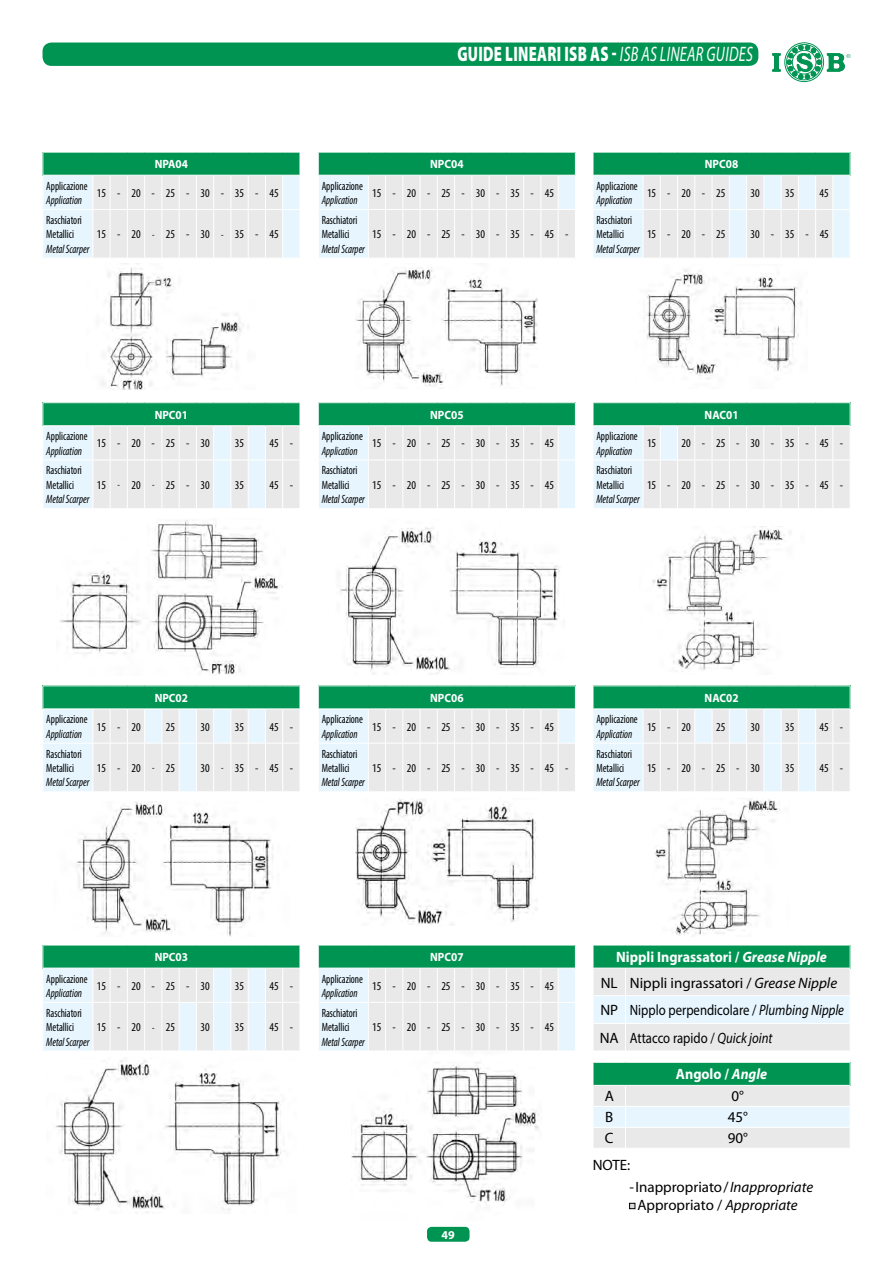
<style>
.page{position:relative;width:893px;height:1263px;background:#fff}
.page>*{position:absolute;margin:0;border:0;box-sizing:border-box;transform-origin:0 0}
.t1{font:900 21px "Myriad Pro";letter-spacing:.02em;color:#fff;scale:.7 1}
.t2{font:15px/25.3px "Myriad Pro";color:#000;text-align:center}
.t3{font:15px "Myriad";color:#000}
.t4{font:700 15px "Myriad Pro";color:#fff;scale:.94 1}
.t5{font:condensed 12px "Myriad Pro";color:#000}
.t6{font:condensed 12px/14.4px "Myriad Pro";color:#000;scale:.88 1}
.t7{font:italic condensed 12px "Myriad Pro";color:#000;scale:.88 1}
.t8{font:700 12px "Myriad Pro";color:#fff;scale:.94 1}
.t9{font:700 12px "Myriad Pro";color:#fff}
.s1{font-weight:400;font-style:italic}
.s2{font-size:10.5px}
.s3{font-weight:700;color:#fff}
.s4{font-weight:700;font-style:italic;color:#fff}
.s5{font-style:italic}
</style>
<div class="page">
<div style="left:43px;top:43px;width:715px;height:23px;background:#009453;border-radius:9px"></div>
<svg style="left:772px;top:42px;width:78px;height:40px"></svg>
<div style="left:427px;top:1227px;width:43px;height:15px;background:#009453;border-radius:4px"></div>
<img style="left:60px;top:520px;width:223px;height:155px">
<img style="left:77px;top:801px;width:196px;height:136px">
<img style="left:55px;top:1060px;width:226px;height:153px">
<img style="left:647px;top:269px;width:155px;height:110px">
<img style="left:652px;top:526px;width:139px;height:145px">
<img style="left:654px;top:799px;width:126px;height:138px">
<img style="left:355px;top:267px;width:183px;height:120px">
<img style="left:340px;top:527px;width:220px;height:148px">
<img style="left:355px;top:799px;width:183px;height:127px">
<img style="left:352px;top:1062px;width:187px;height:144px">
<img style="left:102px;top:263px;width:141px;height:126px">
<svg style="left:43px;top:152px;width:257px;height:106px;background:#b9dbcf"></svg>
<svg style="left:43px;top:402px;width:257px;height:106px;background:#b9dbd0"></svg>
<svg style="left:43px;top:685px;width:257px;height:106px;background:#b8dbd0"></svg>
<svg style="left:43px;top:945px;width:257px;height:106px;background:#b9dbd0"></svg>
<svg style="left:318px;top:152px;width:258px;height:106px;background:#badbcf"></svg>
<svg style="left:318px;top:402px;width:258px;height:106px;background:#badbcf"></svg>
<svg style="left:318px;top:685px;width:258px;height:106px;background:#badbcf"></svg>
<svg style="left:318px;top:945px;width:258px;height:106px;background:#badbd0"></svg>
<svg style="left:593px;top:945px;width:258px;height:106px;background:#b9dbd0"></svg>
<svg style="left:593px;top:1063px;width:258px;height:85px;background:#add7c8"></svg>
<svg style="left:593px;top:152px;width:258px;height:106px;background:#b9dcd1"></svg>
<svg style="left:593px;top:402px;width:258px;height:106px;background:#badbcf"></svg>
<svg style="left:593px;top:685px;width:258px;height:106px;background:#b9dcd1"></svg>
<svg style="left:629px;top:1203px;width:6px;height:6px"></svg>
<h1 class="t1" style="left:457px;top:40px;width:424px">GUIDE LINEARI ISB AS - <span class="s1">ISB AS LINEAR GUIDES</span></h1>
<p class="t8" style="left:155px;top:156px;width:37px">NPA04</p>
<p class="t8" style="left:430px;top:156px;width:37px">NPC04</p>
<p class="t8" style="left:705px;top:156px;width:37px">NPC08</p>
<p class="t6" style="left:46px;top:178px;width:49px">Applicazione</p>
<p class="t7" style="left:46px;top:193px;width:42px">Application</p>
<p class="t5" style="left:97px;top:186px;width:183px">15-20-25-30-35-45</p>
<p class="t6" style="left:322px;top:178px;width:49px">Applicazione</p>
<p class="t7" style="left:322px;top:193px;width:42px">Application</p>
<p class="t5" style="left:372px;top:186px;width:183px">15-20-25-30-35-45</p>
<p class="t6" style="left:596px;top:178px;width:49px">Applicazione</p>
<p class="t7" style="left:596px;top:193px;width:42px">Application</p>
<p class="t5" style="left:647px;top:186px;width:80px">15-20-25</p>
<p class="t5" style="left:751px;top:186px;width:11px">30</p>
<p class="t5" style="left:785px;top:186px;width:11px">35</p>
<p class="t5" style="left:820px;top:186px;width:11px">45</p>
<p class="t6" style="left:46px;top:213px;width:42px">Raschiatori<br>Metallici</p>
<p class="t7" style="left:46px;top:241px;width:51px">Metal Scarper</p>
<p class="t5" style="left:97px;top:227px;width:183px">15-20 <span class="s2">-</span> 25-30 <span class="s2">-</span> 35-45</p>
<p class="t6" style="left:322px;top:213px;width:42px">Raschiatori<br>Metallici</p>
<p class="t7" style="left:322px;top:241px;width:51px">Metal Scarper</p>
<p class="t5" style="left:372px;top:227px;width:198px">15-20-25-30-35-45-</p>
<p class="t6" style="left:596px;top:213px;width:42px">Raschiatori<br>Metallici</p>
<p class="t7" style="left:596px;top:241px;width:51px">Metal Scarper</p>
<p class="t5" style="left:647px;top:227px;width:80px">15-20-25</p>
<p class="t5" style="left:751px;top:227px;width:80px">30-35-45</p>
<p class="t8" style="left:155px;top:407px;width:37px">NPC01</p>
<p class="t8" style="left:430px;top:407px;width:37px">NPC05</p>
<p class="t8" style="left:705px;top:407px;width:38px">NAC01</p>
<p class="t6" style="left:46px;top:429px;width:49px">Applicazione</p>
<p class="t7" style="left:46px;top:443px;width:42px">Application</p>
<p class="t5" style="left:97px;top:436px;width:114px">15-20-25-30</p>
<p class="t5" style="left:235px;top:436px;width:11px">35</p>
<p class="t5" style="left:269px;top:436px;width:25px">45 -</p>
<p class="t6" style="left:322px;top:429px;width:49px">Applicazione</p>
<p class="t7" style="left:322px;top:443px;width:42px">Application</p>
<p class="t5" style="left:372px;top:436px;width:183px">15-20-25-30-35-45</p>
<p class="t6" style="left:596px;top:429px;width:49px">Applicazione</p>
<p class="t7" style="left:596px;top:443px;width:42px">Application</p>
<p class="t5" style="left:647px;top:436px;width:11px">15</p>
<p class="t5" style="left:681px;top:436px;width:163px">20-25-30-35-45-</p>
<p class="t6" style="left:46px;top:463px;width:42px">Raschiatori<br>Metallici</p>
<p class="t7" style="left:46px;top:492px;width:51px">Metal Scarper</p>
<p class="t5" style="left:97px;top:478px;width:114px">15 <span class="s2">-</span> 20 <span class="s2">-</span> 25-30</p>
<p class="t5" style="left:235px;top:478px;width:11px">35</p>
<p class="t5" style="left:269px;top:478px;width:25px">45 -</p>
<p class="t6" style="left:322px;top:463px;width:42px">Raschiatori<br>Metallici</p>
<p class="t7" style="left:322px;top:492px;width:51px">Metal Scarper</p>
<p class="t5" style="left:372px;top:478px;width:183px">15-20-25-30-35-45</p>
<p class="t6" style="left:596px;top:463px;width:42px">Raschiatori<br>Metallici</p>
<p class="t7" style="left:596px;top:492px;width:51px">Metal Scarper</p>
<p class="t5" style="left:647px;top:478px;width:198px">15-20-25-30-35-45-</p>
<p class="t8" style="left:155px;top:690px;width:37px">NPC02</p>
<p class="t8" style="left:430px;top:690px;width:37px">NPC06</p>
<p class="t8" style="left:705px;top:690px;width:38px">NAC02</p>
<p class="t6" style="left:46px;top:712px;width:49px">Applicazione</p>
<p class="t7" style="left:46px;top:726px;width:42px">Application</p>
<p class="t5" style="left:97px;top:719px;width:45px">15 - 20</p>
<p class="t5" style="left:166px;top:719px;width:11px">25</p>
<p class="t5" style="left:200px;top:719px;width:11px">30</p>
<p class="t5" style="left:235px;top:719px;width:11px">35</p>
<p class="t5" style="left:269px;top:719px;width:25px">45 -</p>
<p class="t6" style="left:322px;top:712px;width:49px">Applicazione</p>
<p class="t7" style="left:322px;top:726px;width:42px">Application</p>
<p class="t5" style="left:372px;top:719px;width:183px">15-20-25-30-35-45</p>
<p class="t6" style="left:596px;top:712px;width:49px">Applicazione</p>
<p class="t7" style="left:596px;top:726px;width:42px">Application</p>
<p class="t5" style="left:647px;top:719px;width:45px">15 - 20</p>
<p class="t5" style="left:716px;top:719px;width:11px">25</p>
<p class="t5" style="left:751px;top:719px;width:11px">30</p>
<p class="t5" style="left:785px;top:719px;width:11px">35</p>
<p class="t5" style="left:820px;top:719px;width:25px">45 -</p>
<p class="t6" style="left:46px;top:746px;width:42px">Raschiatori<br>Metallici</p>
<p class="t7" style="left:46px;top:775px;width:51px">Metal Scarper</p>
<p class="t5" style="left:97px;top:761px;width:80px">15-20 <span class="s2">-</span> 25</p>
<p class="t5" style="left:200px;top:761px;width:94px">30 <span class="s2">-</span> 35-45-</p>
<p class="t6" style="left:322px;top:746px;width:42px">Raschiatori<br>Metallici</p>
<p class="t7" style="left:322px;top:775px;width:51px">Metal Scarper</p>
<p class="t5" style="left:372px;top:761px;width:198px">15-20-25-30-35-45-</p>
<p class="t6" style="left:596px;top:746px;width:42px">Raschiatori<br>Metallici</p>
<p class="t7" style="left:596px;top:775px;width:51px">Metal Scarper</p>
<p class="t5" style="left:647px;top:761px;width:114px">15-20-25-30</p>
<p class="t5" style="left:785px;top:761px;width:11px">35</p>
<p class="t5" style="left:820px;top:761px;width:25px">45 -</p>
<p class="t8" style="left:155px;top:949px;width:37px">NPC03</p>
<p class="t8" style="left:430px;top:949px;width:37px">NPC07</p>
<p class="t6" style="left:46px;top:971px;width:49px">Applicazione</p>
<p class="t7" style="left:46px;top:986px;width:42px">Application</p>
<p class="t5" style="left:97px;top:978px;width:114px">15-20-25-30</p>
<p class="t5" style="left:235px;top:978px;width:11px">35</p>
<p class="t5" style="left:269px;top:978px;width:25px">45 -</p>
<p class="t6" style="left:322px;top:971px;width:49px">Applicazione</p>
<p class="t7" style="left:322px;top:986px;width:42px">Application</p>
<p class="t5" style="left:372px;top:978px;width:183px">15-20-25-30-35-45</p>
<p class="t6" style="left:46px;top:1005px;width:42px">Raschiatori<br>Metallici</p>
<p class="t7" style="left:46px;top:1034px;width:51px">Metal Scarper</p>
<p class="t5" style="left:97px;top:1020px;width:80px">15-20 <span class="s2">-</span> 25</p>
<p class="t5" style="left:200px;top:1020px;width:11px">30</p>
<p class="t5" style="left:235px;top:1020px;width:11px">35</p>
<p class="t5" style="left:269px;top:1020px;width:25px">45 -</p>
<p class="t6" style="left:322px;top:1005px;width:42px">Raschiatori<br>Metallici</p>
<p class="t7" style="left:322px;top:1034px;width:51px">Metal Scarper</p>
<p class="t5" style="left:372px;top:1020px;width:183px">15-20-25-30-35-45</p>
<p class="t2" style="left:601px;top:944px;width:238px"><span class="s3">Nippli Ingrassatori /</span> <span class="s4">Grease Nipple<br></span>NL Nippli ingrassatori / <span class="s5">Grease Nipple</span></p>
<p class="t2" style="left:600px;top:996px;width:246px;line-height:27.6px;text-align:left">NP Nipplo perpendicolare / <span class="s5">Plumbing Nipple<br></span>NA Attacco rapido / <span class="s5">Quick joint</span></p>
<p class="t4" style="left:676px;top:1064px;width:99px">Angolo / <span class="s5">Angle</span></p>
<p class="t2" style="left:605px;top:1083px;width:11px">A</p>
<p class="t2" style="left:732px;top:1083px;width:14px">0°</p>
<p class="t2" style="left:605px;top:1104px;width:10px">B</p>
<p class="t2" style="left:728px;top:1104px;width:22px">45°</p>
<p class="t2" style="left:605px;top:1125px;width:10px">C</p>
<p class="t2" style="left:728px;top:1125px;width:22px">90°</p>
<p class="t3" style="left:593px;top:1158px;width:39px">NOTE:</p>
<p class="t3" style="left:630px;top:1180px;width:185px">- Inappropriato / <span class="s5">Inappropriate</span></p>
<p class="t3" style="left:630px;top:1198px;width:170px">- Appropriato / <span class="s5">Appropriate</span></p>
<p class="t9" style="left:442px;top:1227px;width:15px">49</p>
</div>
